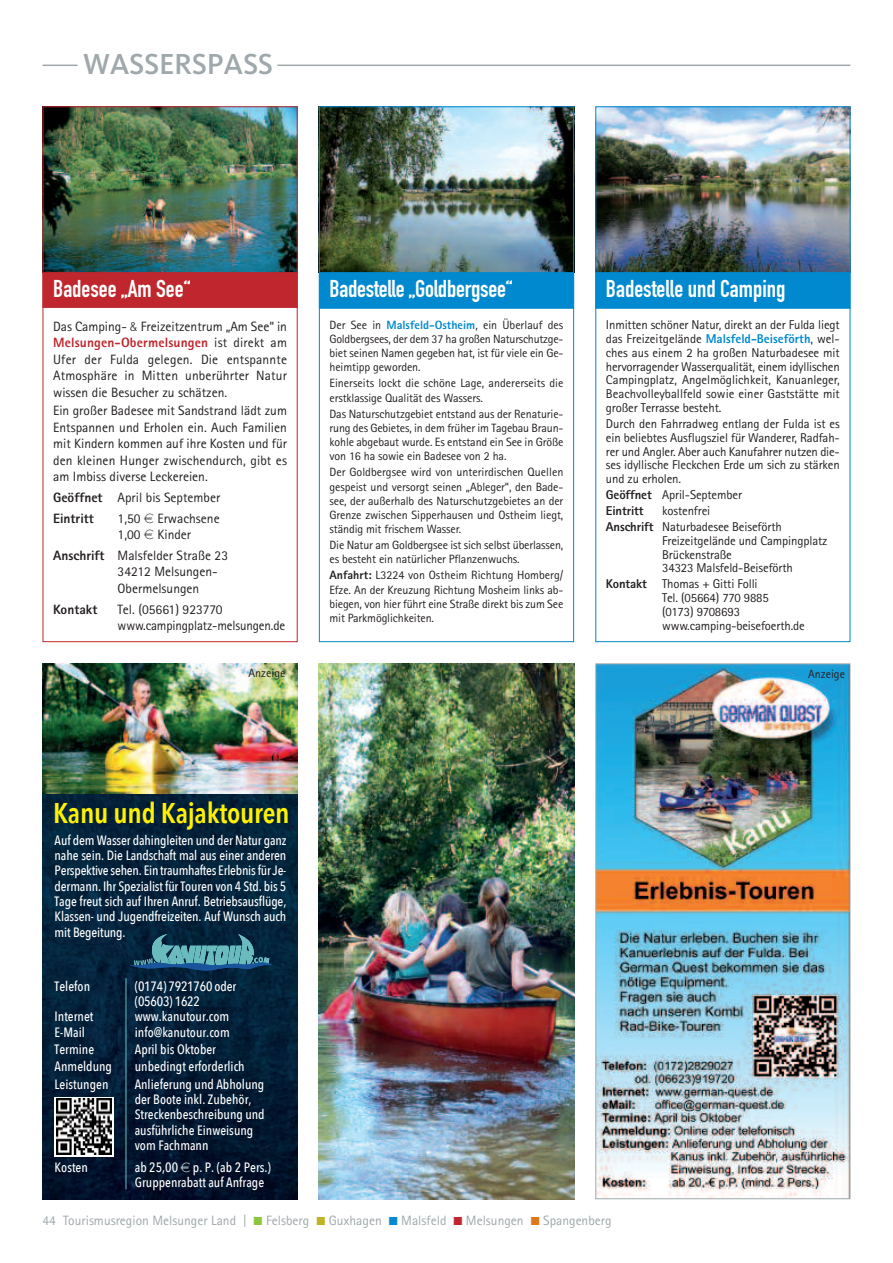
<style>
.page{position:relative;width:893px;height:1263px;background:#fff}
.page>*{position:absolute;margin:0;border:0;box-sizing:border-box;transform-origin:0 0}
.t1{font:500 30px "Kievit OT";letter-spacing:-.01em;color:#9fa8ab}
.t2{font:600 28.5px "Avenir Next Condensed";letter-spacing:-.01em;color:#fff101}
.t3{font:24px "DIN Engschrift";color:#fff}
.t4{font:500 13.5px/15.3px "Avenir Next Condensed";color:#fff}
.t5{font:13.5px/16.5px "Rotis Sans Serif";color:#231f20}
.t6{font:13.5px "Rotis Sans Serif";color:#9fa8ab}
.t7{font:800 13.5px "Rotis Sans Serif";color:#231f20}
.t8{font:12.75px/13.8px "Rotis Sans Serif";letter-spacing:-.01em;color:#231f20}
.t9{font:800 12.75px/15.9px "Rotis Sans Serif";letter-spacing:-.01em;color:#231f20}
.t10{font:12px/14.2px "Rotis Sans Serif";letter-spacing:-.01em;color:#231f20;text-align:justify}
.s1{font-family:"Corporate S";font-weight:300}
.s2{font-weight:800;color:#c0262d}
.s3{font-weight:800}
.s4{font-family:"Eurofont";font-size:12px}
.s5{font-weight:800;color:#0089cf}
.s6{font-weight:400}
.s7{font-family:"Eurofont";font-weight:400;font-size:12px}
</style>
<div class="page">
<img style="left:43px;top:793px;width:255px;height:406px">
<img style="left:321px;top:108px;width:251px;height:164px">
<img style="left:597px;top:108px;width:251px;height:164px">
<img style="left:45px;top:108px;width:251px;height:164px">
<div style="left:43px;top:106px;width:255px;height:536px;border:1px solid #c0262d"></div>
<div style="left:43px;top:273px;width:254px;height:34px;background:#c0262d"></div>
<div style="left:43px;top:272px;width:255px;height:36px;border:1px solid #c0262d"></div>
<div style="left:595px;top:106px;width:255px;height:536px;border:1px solid #0089cf"></div>
<div style="left:319px;top:106px;width:255px;height:536px;border:1px solid #0089cf"></div>
<div style="left:320px;top:273px;width:253px;height:35px;background:#0089cf"></div>
<div style="left:319px;top:272px;width:255px;height:37px;border:1px solid #0089cf"></div>
<div style="left:596px;top:273px;width:253px;height:35px;background:#0089cf"></div>
<div style="left:595px;top:272px;width:255px;height:37px;border:1px solid #0089cf"></div>
<img style="left:43px;top:663px;width:255px;height:130px">
<img style="left:597px;top:665px;width:251px;height:532px">
<div style="left:595px;top:663px;width:255px;height:536px;border:1px solid #9fa8ab"></div>
<hr style="left:126px;top:978px;width:1px;height:211px;background:#6dbbbe">
<svg style="left:130px;top:934px;width:142px;height:40px;background:#285b71"></svg>
<svg style="left:55px;top:1097px;width:59px;height:59px"></svg>
<img style="left:56px;top:1099px;width:56px;height:55px">
<hr style="left:43px;top:65px;width:34px;height:1px;background:#9fa8ab">
<hr style="left:277px;top:65px;width:573px;height:1px;background:#9fa8ab">
<img style="left:319px;top:663px;width:255px;height:536px">
<h1 class="t1" style="left:83px;top:46px;width:192px">WASSERSPASS</h1>
<h3 class="t3" style="left:53px;top:280px;width:139px">Badesee „Am See“</h3>
<p class="t5" style="left:53px;top:319px;width:235px;text-align:justify">Das Camping- <span class="s1">&amp;</span> Freizeitzentrum „Am See“ in <span class="s2">Melsungen-Obermelsungen</span> ist direkt am Ufer der Fulda gelegen. Die entspannte Atmosphäre in Mitten unberührter Natur wissen die Besucher zu schätzen.</p>
<p class="t5" style="left:53px;top:404px;width:235px;text-align:justify">Ein großer Badesee mit Sandstrand lädt zum Entspannen und Erholen ein. Auch Familien mit Kindern kommen auf ihre Kosten und für den kleinen Hunger zwischendurch, gibt es am Imbiss diverse Leckereien.</p>
<p class="t5" style="left:53px;top:488px;width:169px;line-height:20.7px"><span class="s3">Geöffnet</span> April bis September<br><span class="s3">Eintritt</span></p>
<p class="t5" style="left:118px;top:511px;width:104px">1,50 <span class="s4">A</span> Erwachsene<br>1,00 <span class="s4">A</span> Kinder</p>
<p class="t5" style="left:118px;top:548px;width:112px;text-indent:-65px"><span class="s3">Anschrift</span> Malsfelder Straße 23<br>34212 Melsungen-<br>Obermelsungen</p>
<p class="t7" style="left:53px;top:604px;width:46px">Kontakt</p>
<p class="t5" style="left:118px;top:602px;width:169px">Tel. (05661) 923770 www.campingplatz-melsungen.de</p>
<h3 class="t3" style="left:330px;top:280px;width:184px">Badestelle „Goldbergsee“</h3>
<h3 class="t3" style="left:606px;top:280px;width:181px">Badestelle und Camping</h3>
<p class="t10" style="left:330px;top:319px;width:235px">Der See in <span class="s5">Malsfeld-Ostheim</span>, ein Überlauf des Goldbergsees, der dem 37 ha großen Naturschutzge&shy;biet seinen Namen gegeben hat, ist für viele ein Ge&shy;heimtipp geworden.</p>
<p class="t10" style="left:330px;top:377px;width:235px">Einerseits lockt die schöne Lage, andererseits die erstklassige Qualität des Wassers.</p>
<p class="t10" style="left:330px;top:408px;width:235px">Das Naturschutzgebiet entstand aus der Renaturie&shy;rung des Gebietes, in dem früher im Tagebau Braun&shy;kohle abgebaut wurde. Es entstand ein See in Größe von 16 ha sowie ein Badesee von 2 ha.</p>
<p class="t10" style="left:330px;top:466px;width:235px">Der Goldbergsee wird von unterirdischen Quellen gespeist und versorgt seinen „Ableger“, den Bade&shy;see, der außerhalb des Naturschutzgebietes an der Grenze zwischen Sipperhausen und Ostheim liegt, ständig mit frischem Wasser.</p>
<p class="t10" style="left:330px;top:539px;width:235px">Die Natur am Goldbergsee ist sich selbst überlassen, es besteht ein natürlicher Pflanzenwuchs.</p>
<p class="t10" style="left:330px;top:569px;width:235px"><span class="s3">Anfahrt:</span> L3224 von Ostheim Richtung Homberg/ Efze. An der Kreuzung Richtung Mosheim links ab&shy;biegen, von hier führt eine Straße direkt bis zum See mit Parkmöglichkeiten.</p>
<p class="t8" style="left:606px;top:319px;width:235px;text-align:justify">Inmitten schöner Natur, direkt an der Fulda liegt das Freizeitgelände <span class="s5">Malsfeld-Beiseförth</span>, wel&shy;ches aus einem 2 ha großen Naturbadesee mit hervorragender Wasserqualität, einem idyllischen Campingplatz, Angelmöglichkeit, Kanuanleger, Beachvolleyballfeld sowie einer Gaststätte mit großer Terrasse besteht.</p>
<p class="t8" style="left:606px;top:418px;width:235px;text-align:justify">Durch den Fahrradweg entlang der Fulda ist es ein beliebtes Ausflugsziel für Wanderer, Radfah&shy;rer und Angler. Aber auch Kanufahrer nutzen die&shy;ses idyllische Fleckchen Erde um sich zu stärken und zu erholen.</p>
<p class="t9" style="left:606px;top:488px;width:138px">Geöffnet <span class="s6">April-September<br></span>Eintritt</p>
<p class="t8" style="left:606px;top:504px;width:177px;line-height:15.9px;text-indent:56px">kostenfrei<br><span class="s3">Anschrift</span> Naturbadesee Beiseförth</p>
<p class="t8" style="left:662px;top:535px;width:167px">Freizeitgelände und Campingplatz<br>Brückenstraße<br>34323 Malsfeld-Beiseförth</p>
<p class="t8" style="left:662px;top:578px;width:144px;text-indent:-56px"><span class="s3">Kontakt</span> Thomas + Gitti Folli<br>Tel. (05664) 770 9885<br>(0173) 9708693 www.camping-beisefoerth.de</p>
<p class="t10" style="left:249px;top:667px;width:38px">Anzeige</p>
<p class="t10" style="left:808px;top:668px;width:38px">Anzeige</p>
<h2 class="t2" style="left:53px;top:794px;width:238px">Kanu und Kajaktouren</h2>
<p class="t4" style="left:55px;top:833px;width:233px;text-align:justify">Auf dem Wasser dahingleiten und der Natur ganz nahe sein. Die Landschaft mal aus einer anderen Perspektive sehen. Ein traumhaftes ErlebnisfürJe&shy;dermann. Ihr Spezialist für Touren von 4 Std. bis 5<br>Tage freut sich auf Ihren Anruf. Betriebsausflüge, Klassen- und Jugendfreizeiten. Auf Wunsch auch mit Begeitung.</p>
<p class="t4" style="left:55px;top:979px;width:37px">Telefon</p>
<p class="t4" style="left:135px;top:979px;width:103px">(0174) 7921760 oder (05603) 1622</p>
<p class="t4" style="left:55px;top:1009px;width:40px">Internet</p>
<p class="t4" style="left:135px;top:1009px;width:96px">www.kanutour.com</p>
<p class="t4" style="left:55px;top:1025px;width:32px">E-Mail</p>
<p class="t4" style="left:135px;top:1025px;width:96px">info@kanutour.com</p>
<p class="t4" style="left:55px;top:1042px;width:41px">Termine</p>
<p class="t4" style="left:135px;top:1042px;width:83px">April bis Oktober</p>
<p class="t4" style="left:55px;top:1059px;width:59px">Anmeldung</p>
<p class="t4" style="left:135px;top:1059px;width:111px">unbedingt erforderlich</p>
<p class="t4" style="left:55px;top:1077px;width:55px">Leistungen</p>
<p class="t4" style="left:135px;top:1077px;width:132px">Anlieferung und Abholung der Boote inkl. Zubehör,<br>Streckenbeschreibung und ausführliche Einweisung vom Fachmann</p>
<p class="t4" style="left:55px;top:1160px;width:35px">Kosten</p>
<p class="t4" style="left:135px;top:1160px;width:138px">ab 25,00 <span class="s7">A</span> p. P. (ab 2 Pers.)<br>Gruppenrabatt auf Anfrage</p>
<p class="t6" style="left:43px;top:1216px;width:206px">44 Tourismusregion Melsunger Land |</p>
<p class="t6" style="left:266px;top:1216px;width:45px">Felsberg</p>
<p class="t6" style="left:329px;top:1216px;width:54px">Guxhagen</p>
<p class="t6" style="left:401px;top:1216px;width:47px">Malsfeld</p>
<p class="t6" style="left:466px;top:1216px;width:59px">Melsungen</p>
<p class="t6" style="left:543px;top:1216px;width:70px">Spangenberg</p>
</div>
